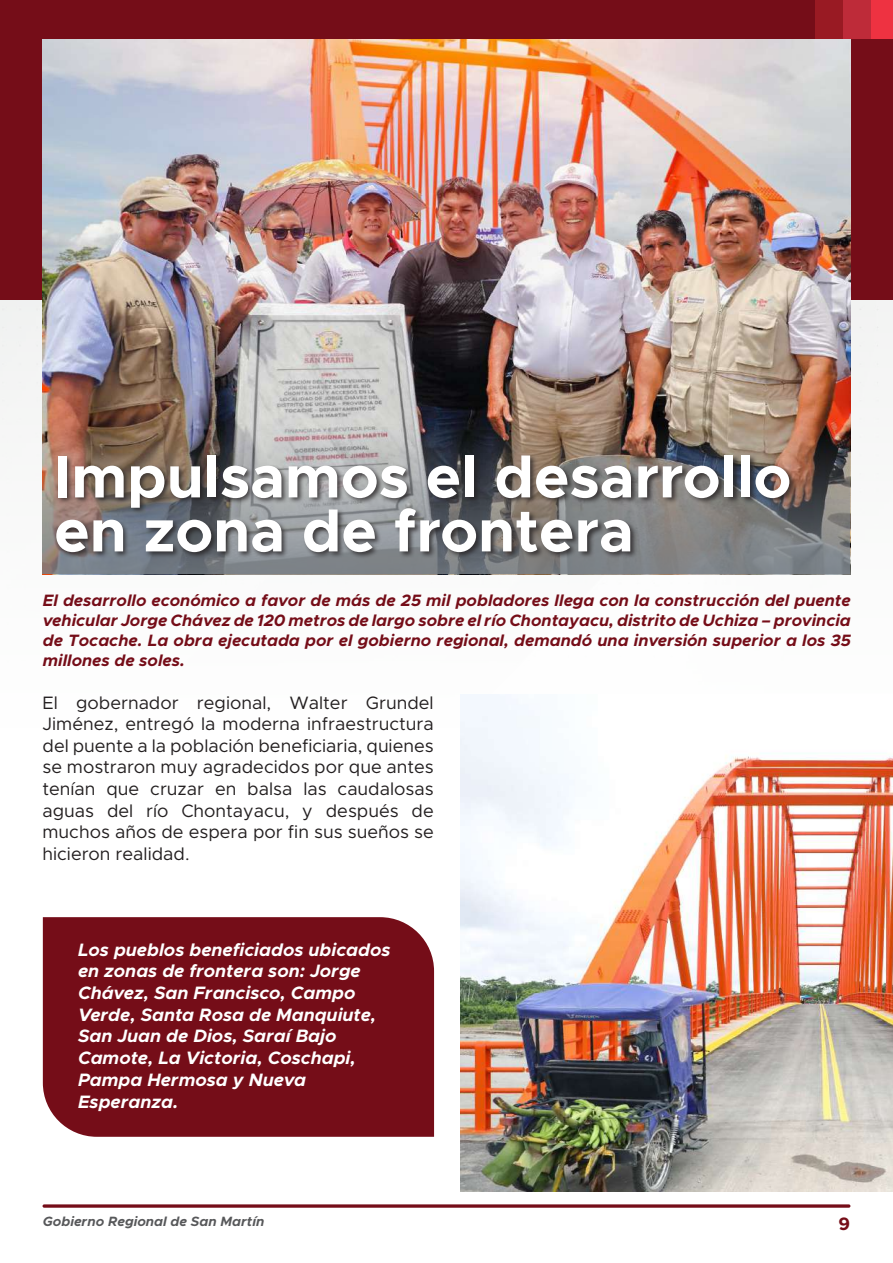
<style>
.page{position:relative;width:893px;height:1263px;background:#fff}
.page>*{position:absolute;margin:0;border:0;box-sizing:border-box;transform-origin:0 0}
.t1{font:700 60px/54px "Metropolis";color:#fff}
.t2{font:18px/21.6px "Metropolis";color:#231f20;text-align:justify}
.t3{font:italic 700 18px/21.8px "Metropolis";color:#fff}
.t4{font:700 18px "Metropolis";color:#750d18}
.t5{font:italic 700 16.5px/19.8px "Metropolis";color:#750d18;text-align:justify}
.t6{font:italic 700 13.5px "Metropolis";color:#57585a}
</style>
<div class="page">
<div style="left:0;top:299px;width:893px;height:276px;background:#f6f6f6"></div>
<div style="left:43px;top:917px;width:391px;height:220px;background:#750d18"></div>
<div style="left:0;top:0;width:893px;height:299px;background:#750d18"></div>
<img style="left:43px;top:38px;width:807px;height:387px">
<img style="left:460px;top:694px;width:433px;height:498px">
<svg style="left:43px;top:1204px;width:807px;height:4px;background:#8c353f"></svg>
<img style="left:43px;top:425px;width:807px;height:149px">
<div style="left:55px;top:454px;width:742px;height:105px;background:#231f20;opacity:.75"></div>
<div style="left:815px;top:0;width:28px;height:38px;background:#991a23"></div>
<div style="left:843px;top:0;width:28px;height:38px;background:#be2b39"></div>
<div style="left:871px;top:0;width:22px;height:38px;background:#ee3241"></div>
<h1 class="t1" style="left:54px;top:450px;width:739px">Impulsamos el desarrollo en zona de frontera</h1>
<p class="t5" style="left:43px;top:591px;width:809px">El desarrollo económico a favor de más de 25 mil pobladores llega con la construcción del puente vehicular Jorge Chávez de 120 metros de largo sobre el río Chontayacu, distrito de Uchiza – provincia de Tocache. La obra ejecutada por el gobierno regional, demandó una inversión superior a los 35 millones de soles.</p>
<p class="t2" style="left:43px;top:691px;width:393px">El gobernador regional, Walter Grundel Jiménez, entregó la moderna infraestructura del puente a la población beneficiaria, quienes se mostraron muy agradecidos por que antes tenían que cruzar en balsa las caudalosas aguas del río Chontayacu, y después de muchos años de espera por fin sus sueños se hicieron realidad.</p>
<p class="t3" style="left:78px;top:939px;width:314px">Los pueblos beneficiados ubicados en zonas de frontera son: Jorge<br>Chávez, San Francisco, Campo<br>Verde, Santa Rosa de Manquiute,<br>San Juan de Dios, Saraí Bajo<br>Camote, La Victoria, Coschapi,<br>Pampa Hermosa y Nueva<br>Esperanza.</p>
<p class="t6" style="left:43px;top:1213px;width:223px">Gobierno Regional de San Martín</p>
<p class="t4" style="left:838px;top:1212px;width:13px">9</p>
</div>
